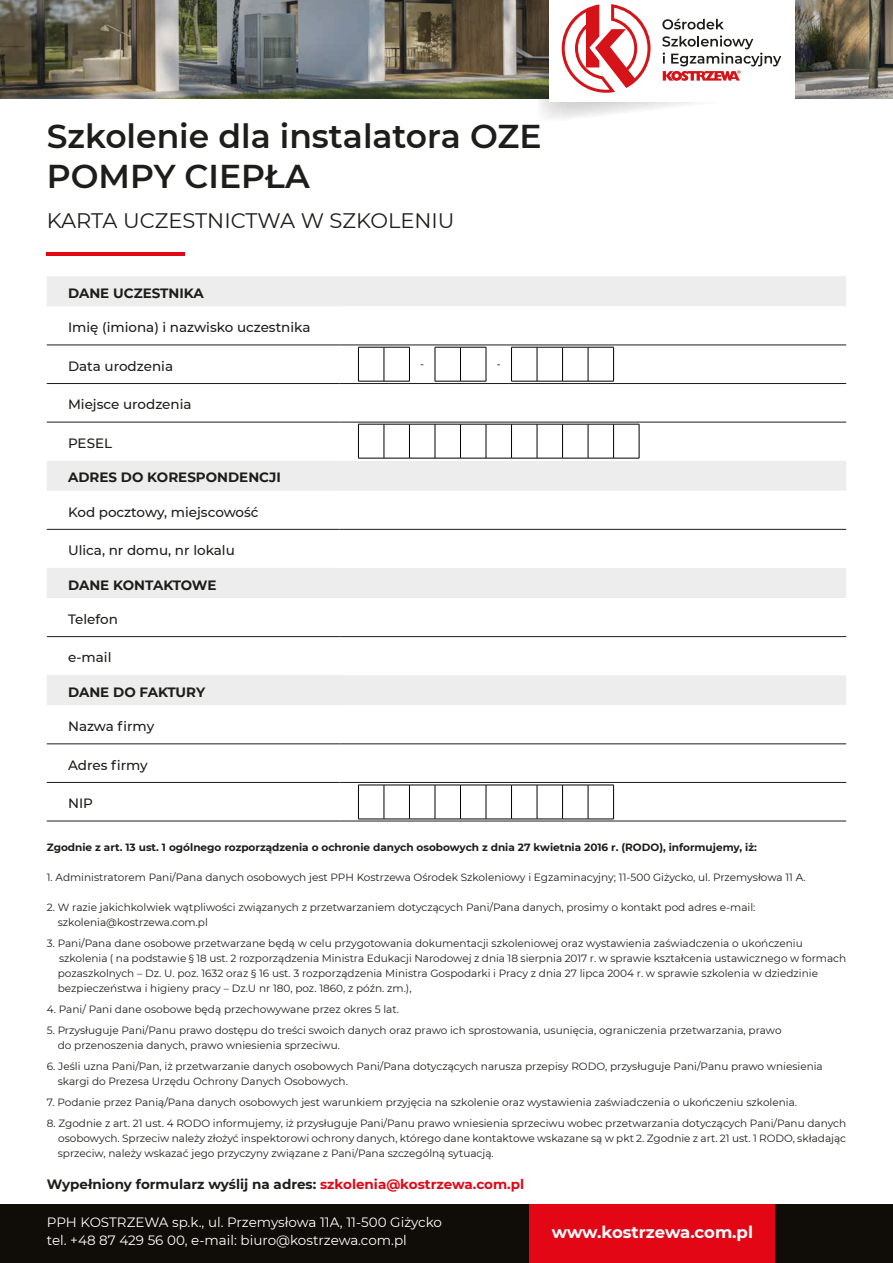
<style>
.page{position:relative;width:893px;height:1263px;background:#fff}
.page>*{position:absolute;margin:0;border:0;box-sizing:border-box;transform-origin:0 0}
.t1{font:600 33px "Montserrat";color:#1d1d1b}
.t2{font:21px "Montserrat";color:#1d1d1b}
.t3{font:700 16.5px "Montserrat";letter-spacing:-.005em;color:#fff}
.t4{font:500 13.5px "Montserrat";color:#1d1d1b}
.t5{font:700 13.5px "Montserrat";color:#1d1d1b}
.t6{font:13.5px "Montserrat";color:#fff}
.t7{font:10.5px "Montserrat";color:#1d1d1b}
.t8{font:700 10.5px "Montserrat";color:#1d1d1b}
.akapit_ZWYKŁY{font:10.5px "Lato";color:#1d1d1b}
.s1{color:#e30614}
</style>
<div class="page">
<img style="left:0;top:0;width:549px;height:99px">
<img style="left:795px;top:0;width:98px;height:99px">
<div style="left:0;top:1204px;width:893px;height:59px;background:#100d08"></div>
<div style="left:529px;top:1204px;width:246px;height:59px;background:#e30614"></div>
<hr style="left:47px;top:252px;width:138px;height:4px;background:#e30614">
<svg style="left:47px;top:276px;width:799px;height:429px"></svg>
<svg style="left:339px;top:306px;width:507px;height:515px"></svg>
<hr style="left:47px;top:383px;width:292px;height:1px;background:#1d1d1b">
<hr style="left:339px;top:383px;width:507px;height:1px;background:#1d1d1b">
<hr style="left:47px;top:422px;width:292px;height:1px;background:#1d1d1b">
<hr style="left:339px;top:422px;width:507px;height:1px;background:#1d1d1b">
<hr style="left:47px;top:345px;width:292px;height:1px;background:#1d1d1b">
<hr style="left:339px;top:345px;width:507px;height:1px;background:#1d1d1b">
<hr style="left:47px;top:529px;width:292px;height:1px;background:#1d1d1b">
<hr style="left:339px;top:529px;width:507px;height:1px;background:#1d1d1b">
<hr style="left:47px;top:636px;width:292px;height:1px;background:#1d1d1b">
<hr style="left:339px;top:636px;width:507px;height:1px;background:#1d1d1b">
<hr style="left:47px;top:744px;width:292px;height:1px;background:#1d1d1b">
<hr style="left:339px;top:744px;width:507px;height:1px;background:#1d1d1b">
<hr style="left:47px;top:782px;width:292px;height:1px;background:#1d1d1b">
<hr style="left:339px;top:782px;width:507px;height:1px;background:#1d1d1b">
<hr style="left:47px;top:821px;width:292px;height:1px;background:#1d1d1b">
<hr style="left:339px;top:821px;width:507px;height:1px;background:#1d1d1b">
<hr style="left:358px;top:347px;width:1px;height:34px;background:#000">
<svg style="left:358px;top:347px;width:51px;height:1px"></svg>
<hr style="left:384px;top:347px;width:1px;height:34px;background:#000">
<hr style="left:409px;top:347px;width:1px;height:34px;background:#000">
<hr style="left:435px;top:347px;width:1px;height:34px;background:#000">
<svg style="left:435px;top:347px;width:51px;height:1px"></svg>
<hr style="left:460px;top:347px;width:1px;height:34px;background:#000">
<hr style="left:486px;top:347px;width:1px;height:34px;background:#000">
<hr style="left:511px;top:347px;width:1px;height:34px;background:#000">
<hr style="left:537px;top:347px;width:1px;height:34px;background:#000">
<hr style="left:562px;top:347px;width:1px;height:34px;background:#000">
<svg style="left:511px;top:347px;width:102px;height:1px"></svg>
<hr style="left:588px;top:347px;width:1px;height:34px;background:#000">
<hr style="left:613px;top:347px;width:1px;height:34px;background:#000">
<svg style="left:358px;top:381px;width:52px;height:1px"></svg>
<svg style="left:435px;top:381px;width:51px;height:1px"></svg>
<svg style="left:511px;top:381px;width:103px;height:1px"></svg>
<hr style="left:358px;top:424px;width:1px;height:34px;background:#000">
<hr style="left:384px;top:424px;width:1px;height:34px;background:#000">
<hr style="left:409px;top:424px;width:1px;height:34px;background:#000">
<hr style="left:435px;top:424px;width:1px;height:34px;background:#000">
<hr style="left:460px;top:424px;width:1px;height:34px;background:#000">
<hr style="left:486px;top:424px;width:1px;height:34px;background:#000">
<hr style="left:511px;top:424px;width:1px;height:34px;background:#000">
<hr style="left:537px;top:424px;width:1px;height:34px;background:#000">
<hr style="left:562px;top:424px;width:1px;height:34px;background:#000">
<hr style="left:588px;top:424px;width:1px;height:34px;background:#000">
<svg style="left:358px;top:424px;width:281px;height:1px"></svg>
<hr style="left:613px;top:424px;width:1px;height:34px;background:#000">
<hr style="left:639px;top:424px;width:1px;height:34px;background:#000">
<svg style="left:358px;top:458px;width:281px;height:1px"></svg>
<hr style="left:358px;top:785px;width:1px;height:34px;background:#000">
<hr style="left:384px;top:785px;width:1px;height:34px;background:#000">
<hr style="left:409px;top:785px;width:1px;height:34px;background:#000">
<hr style="left:435px;top:785px;width:1px;height:34px;background:#000">
<hr style="left:460px;top:785px;width:1px;height:34px;background:#000">
<hr style="left:486px;top:785px;width:1px;height:34px;background:#000">
<hr style="left:511px;top:785px;width:1px;height:34px;background:#000">
<hr style="left:537px;top:785px;width:1px;height:34px;background:#000">
<hr style="left:562px;top:785px;width:1px;height:34px;background:#000">
<svg style="left:358px;top:785px;width:255px;height:1px"></svg>
<hr style="left:588px;top:785px;width:1px;height:34px;background:#000">
<hr style="left:613px;top:785px;width:1px;height:34px;background:#000">
<svg style="left:358px;top:819px;width:256px;height:1px"></svg>
<svg style="left:529px;top:4px;width:252px;height:114px"></svg>
<p class="t1" style="left:47px;top:113px;width:496px">Szkolenie dla instalatora OZE</p>
<p class="t1" style="left:47px;top:152px;width:265px">POMPY CIEPŁA</p>
<p class="t2" style="left:47px;top:206px;width:409px">KARTA UCZESTNICTWA W SZKOLENIU</p>
<p class="t5" style="left:68px;top:283px;width:137px">DANE UCZESTNIKA</p>
<p class="t4" style="left:68px;top:318px;width:244px">Imię (imiona) i nazwisko uczestnika</p>
<p class="t4" style="left:68px;top:357px;width:107px">Data urodzenia</p>
<p class="t4" style="left:68px;top:395px;width:125px">Miejsce urodzenia</p>
<p class="t4" style="left:68px;top:434px;width:46px">PESEL</p>
<p class="t5" style="left:68px;top:468px;width:214px">ADRES DO KORESPONDENCJI</p>
<p class="t4" style="left:68px;top:502px;width:192px">Kod pocztowy, miejscowość</p>
<p class="t4" style="left:68px;top:541px;width:168px">Ulica, nr domu, nr lokalu</p>
<p class="t5" style="left:68px;top:575px;width:150px">DANE KONTAKTOWE</p>
<p class="t4" style="left:68px;top:610px;width:51px">Telefon</p>
<p class="t4" style="left:68px;top:648px;width:45px">e-mail</p>
<p class="t5" style="left:68px;top:682px;width:139px">DANE DO FAKTURY</p>
<p class="t4" style="left:68px;top:717px;width:88px">Nazwa firmy</p>
<p class="t4" style="left:68px;top:755px;width:81px">Adres firmy</p>
<p class="t4" style="left:68px;top:794px;width:26px">NIP</p>
<p class="akapit_ZWYKŁY" style="left:420px;top:357px;width:5px">-</p>
<p class="akapit_ZWYKŁY" style="left:497px;top:357px;width:5px">-</p>
<p class="t8" style="left:47px;top:840px;width:712px">Zgodnie z art. 13 ust. 1 ogólnego rozporządzenia o ochronie danych osobowych z dnia 27 kwietnia 2016 r. (RODO), informujemy, iż:</p>
<p class="t7" style="left:47px;top:870px;width:760px">1. Administratorem Pani/Pana danych osobowych jest PPH Kostrzewa Ośrodek Szkoleniowy i Egzaminacyjny; 11-500 Giżycko, ul. Przemysłowa 11 A.</p>
<p class="t7" style="left:47px;top:900px;width:710px">2. W razie jakichkolwiek wątpliwości związanych z przetwarzaniem dotyczących Pani/Pana danych, prosimy o kontakt pod adres e-mail:</p>
<p class="t7" style="left:58px;top:915px;width:152px">szkolenia@kostrzewa.com.pl</p>
<p class="t7" style="left:47px;top:936px;width:757px">3. Pani/Pana dane osobowe przetwarzane będą w celu przygotowania dokumentacji szkoleniowej oraz wystawienia zaświadczenia o ukończeniu</p>
<p class="t7" style="left:59px;top:951px;width:789px">szkolenia ( na podstawie § 18 ust. 2 rozporządzenia Ministra Edukacji Narodowej z dnia 18 sierpnia 2017 r. w sprawie kształcenia ustawicznego w formach</p>
<p class="t7" style="left:58px;top:966px;width:762px">pozaszkolnych – Dz. U. poz. 1632 oraz § 16 ust. 3 rozporządzenia Ministra Gospodarki i Pracy z dnia 27 lipca 2004 r. w sprawie szkolenia w dziedzinie</p>
<p class="t7" style="left:58px;top:981px;width:355px">bezpieczeństwa i higieny pracy – Dz.U nr 180, poz. 1860, z późn. zm.),</p>
<p class="t7" style="left:47px;top:1002px;width:354px">4. Pani/ Pani dane osobowe będą przechowywane przez okres 5 lat.</p>
<p class="t7" style="left:47px;top:1023px;width:736px">5. Przysługuje Pani/Panu prawo dostępu do treści swoich danych oraz prawo ich sprostowania, usunięcia, ograniczenia przetwarzania, prawo</p>
<p class="t7" style="left:58px;top:1038px;width:284px">do przenoszenia danych, prawo wniesienia sprzeciwu.</p>
<p class="t7" style="left:47px;top:1059px;width:777px">6. Jeśli uzna Pani/Pan, iż przetwarzanie danych osobowych Pani/Pana dotyczących narusza przepisy RODO, przysługuje Pani/Panu prawo wniesienia</p>
<p class="t7" style="left:58px;top:1074px;width:292px">skargi do Prezesa Urzędu Ochrony Danych Osobowych.</p>
<p class="t7" style="left:47px;top:1095px;width:752px">7. Podanie przez Panią/Pana danych osobowych jest warunkiem przyjęcia na szkolenie oraz wystawienia zaświadczenia o ukończeniu szkolenia.</p>
<p class="t7" style="left:47px;top:1116px;width:801px">8. Zgodnie z art. 21 ust. 4 RODO informujemy, iż przysługuje Pani/Panu prawo wniesienia sprzeciwu wobec przetwarzania dotyczących Pani/Panu danych</p>
<p class="t7" style="left:58px;top:1131px;width:790px">osobowych. Sprzeciw należy złożyć inspektorowi ochrony danych, którego dane kontaktowe wskazane są w pkt 2. Zgodnie z art. 21 ust. 1 RODO, składając</p>
<p class="t7" style="left:58px;top:1146px;width:438px">sprzeciw, należy wskazać jego przyczyny związane z Pani/Pana szczególną sytuacją.</p>
<p class="t5" style="left:47px;top:1174px;width:479px">Wypełniony formularz wyślij na adres: <span class="s1">szkolenia@kostrzewa.com.pl</span></p>
<p class="t6" style="left:47px;top:1213px;width:397px">PPH KOSTRZEWA sp.k., ul. Przemysłowa 11A, 11-500 Giżycko</p>
<p class="t6" style="left:47px;top:1231px;width:362px">tel. +48 87 429 56 00, e-mail: biuro@kostrzewa.com.pl</p>
<p class="t3" style="left:552px;top:1221px;width:203px">www.kostrzewa.com.pl</p>
</div>
